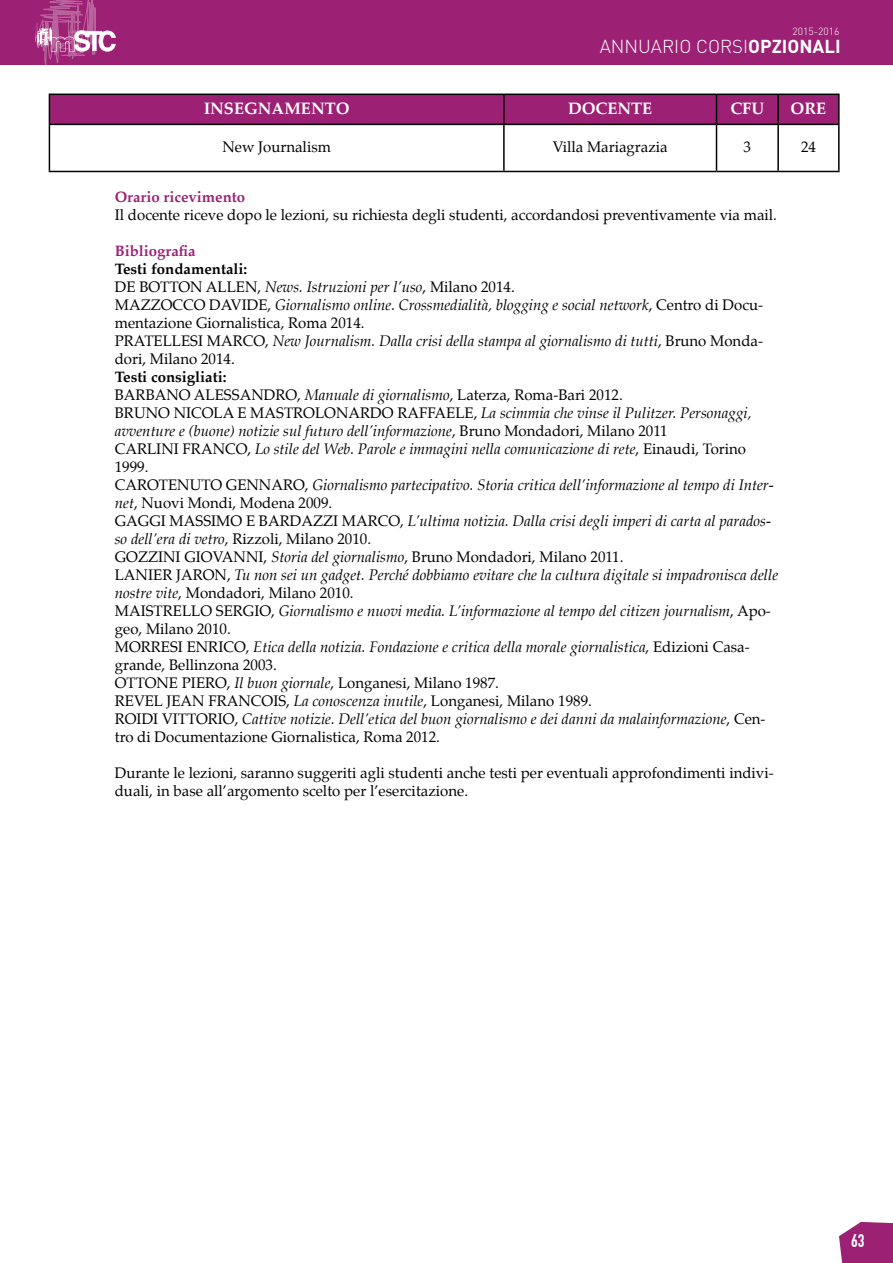
<style>
.page{position:relative;width:893px;height:1263px;background:#fff}
.page>*{position:absolute;margin:0;border:0;box-sizing:border-box;transform-origin:0 0}
.t1{font:300 18.45px "DIN";color:#fff}
.t2{font:700 17.85px "DIN Condensed";color:#fff}
.t3{font:700 16.5px "Palatino";color:#fff}
.t4{font:italic 15px/18px "Palatino";color:#000}
.t5{font:15px/18px "Palatino";color:#000}
.t6{font:700 15px "Palatino";color:#9c2174}
.t7{font:300 10.35px "DIN";color:#fff}
.s1{font-weight:700}
.s2{font-weight:700;font-style:normal}
.s3{font-style:normal}
</style>
<div class="page">
<svg style="left:839px;top:1222px;width:54px;height:41px;background:#a53681"></svg>
<div style="left:0;top:0;width:893px;height:65px;background:#9c2174"></div>
<svg style="left:35px;top:0;width:81px;height:65px"></svg>
<svg style="left:49px;top:94px;width:789px;height:30px;background:#941f6e"></svg>
<hr style="left:778px;top:94px;width:62px;height:1px;background:#000">
<hr style="left:777px;top:95px;width:2px;height:29px;background:#000">
<hr style="left:838px;top:95px;width:2px;height:29px;background:#000">
<hr style="left:49px;top:124px;width:455px;height:1px;background:#000">
<hr style="left:49px;top:125px;width:1px;height:46px;background:#000">
<hr style="left:504px;top:124px;width:212px;height:1px;background:#000">
<hr style="left:503px;top:125px;width:2px;height:46px;background:#000">
<hr style="left:716px;top:124px;width:62px;height:1px;background:#000">
<hr style="left:716px;top:125px;width:1px;height:46px;background:#000">
<hr style="left:778px;top:124px;width:62px;height:1px;background:#000">
<hr style="left:777px;top:125px;width:2px;height:46px;background:#000">
<hr style="left:838px;top:125px;width:2px;height:46px;background:#000">
<hr style="left:49px;top:171px;width:455px;height:1px;background:#000">
<hr style="left:504px;top:171px;width:212px;height:1px;background:#000">
<hr style="left:716px;top:171px;width:62px;height:1px;background:#000">
<hr style="left:778px;top:171px;width:62px;height:1px;background:#000">
<p class="t7" style="left:793px;top:25px;width:49px">2015-2016</p>
<p class="t1" style="left:600px;top:35px;width:242px">ANNUARIO CORSI<span class="s1">OPZIONALI</span></p>
<p class="t3" style="left:204px;top:94px;width:147px">INSEGNAMENTO</p>
<p class="t3" style="left:568px;top:94px;width:86px">DOCENTE</p>
<p class="t3" style="left:730px;top:94px;width:35px">CFU</p>
<p class="t3" style="left:791px;top:94px;width:37px">ORE</p>
<p class="t5" style="left:222px;top:138px;width:110px">New Journalism</p>
<p class="t5" style="left:553px;top:138px;width:116px">Villa Mariagrazia</p>
<p class="t5" style="left:744px;top:138px;width:9px">3</p>
<p class="t5" style="left:801px;top:138px;width:16px">24</p>
<p class="t6" style="left:115px;top:184px;width:132px">Orario ricevimento</p>
<p class="t5" style="left:115px;top:205px;width:664px">Il docente riceve dopo le lezioni, su richiesta degli studenti, accordandosi preventivamente via mail.</p>
<p class="t6" style="left:115px;top:238px;width:82px">Bibliografia</p>
<p class="t4" style="left:115px;top:259px;width:650px"><span class="s2">Testi fondamentali:<br></span><span class="s3">DE BOTTON ALLEN,</span> News. Istruzioni per l’uso<span class="s3">, Milano 2014.<br>MAZZOCCO DAVIDE,</span> Giornalismo online. Crossmedialità, blogging e social network<span class="s3">, Centro di Docu&shy;mentazione Giornalistica, Roma 2014.<br>PRATELLESI MARCO,</span> New Journalism. Dalla crisi della stampa al giornalismo di tutti<span class="s3">, Bruno Monda&shy;dori, Milano 2014.</span></p>
<p class="t4" style="left:115px;top:367px;width:665px"><span class="s2">Testi consigliati:<br></span><span class="s3">BARBANO ALESSANDRO,</span> Manuale di giornalismo<span class="s3">, Laterza, Roma-Bari 2012.<br>BRUNO NICOLA E MASTROLONARDO RAFFAELE,</span> La scimmia che vinse il Pulitzer. Personaggi, avventure e (buone) notizie sul futuro dell’informazione<span class="s3">, Bruno Mondadori, Milano 2011<br>CARLINI FRANCO,</span> Lo stile del Web. Parole e immagini nella comunicazione di rete<span class="s3">, Einaudi, Torino 1999.<br>CAROTENUTO GENNARO,</span> Giornalismo partecipativo. Storia critica dell’informazione al tempo di Inter&shy;net<span class="s3">, Nuovi Mondi, Modena 2009.<br>GAGGI MASSIMO E BARDAZZI MARCO,</span> L’ultima notizia. Dalla crisi degli imperi di carta al parados&shy;so dell’era di vetro<span class="s3">, Rizzoli, Milano 2010.<br>GOZZINI GIOVANNI,</span> Storia del giornalismo<span class="s3">, Bruno Mondadori, Milano 2011.<br>LANIER JARON,</span> Tu non sei un gadget. Perché dobbiamo evitare che la cultura digitale si impadronisca delle nostre vite<span class="s3">, Mondadori, Milano 2010.<br>MAISTRELLO SERGIO,</span> Giornalismo e nuovi media. L’informazione al tempo del citizen journalism<span class="s3">, Apo&shy;geo, Milano 2010.<br>MORRESI ENRICO,</span> Etica della notizia. Fondazione e critica della morale giornalistica<span class="s3">, Edizioni Casa&shy;grande, Bellinzona 2003.<br>OTTONE PIERO,</span> Il buon giornale<span class="s3">, Longanesi, Milano 1987.<br>REVEL JEAN FRANCOIS,</span> La conoscenza inutile<span class="s3">, Longanesi, Milano 1989.<br>ROIDI VITTORIO,</span> Cattive notizie. Dell’etica del buon giornalismo e dei danni da malainformazione<span class="s3">, Cen&shy;tro di Documentazione Giornalistica, Roma 2012.</span></p>
<p class="t5" style="left:115px;top:763px;width:660px">Durante le lezioni, saranno suggeriti agli studenti anche testi per eventuali approfondimenti indivi&shy;duali, in base all’argomento scelto per l’esercitazione.</p>
<p class="t2" style="left:851px;top:1230px;width:15px">63</p>
</div>
